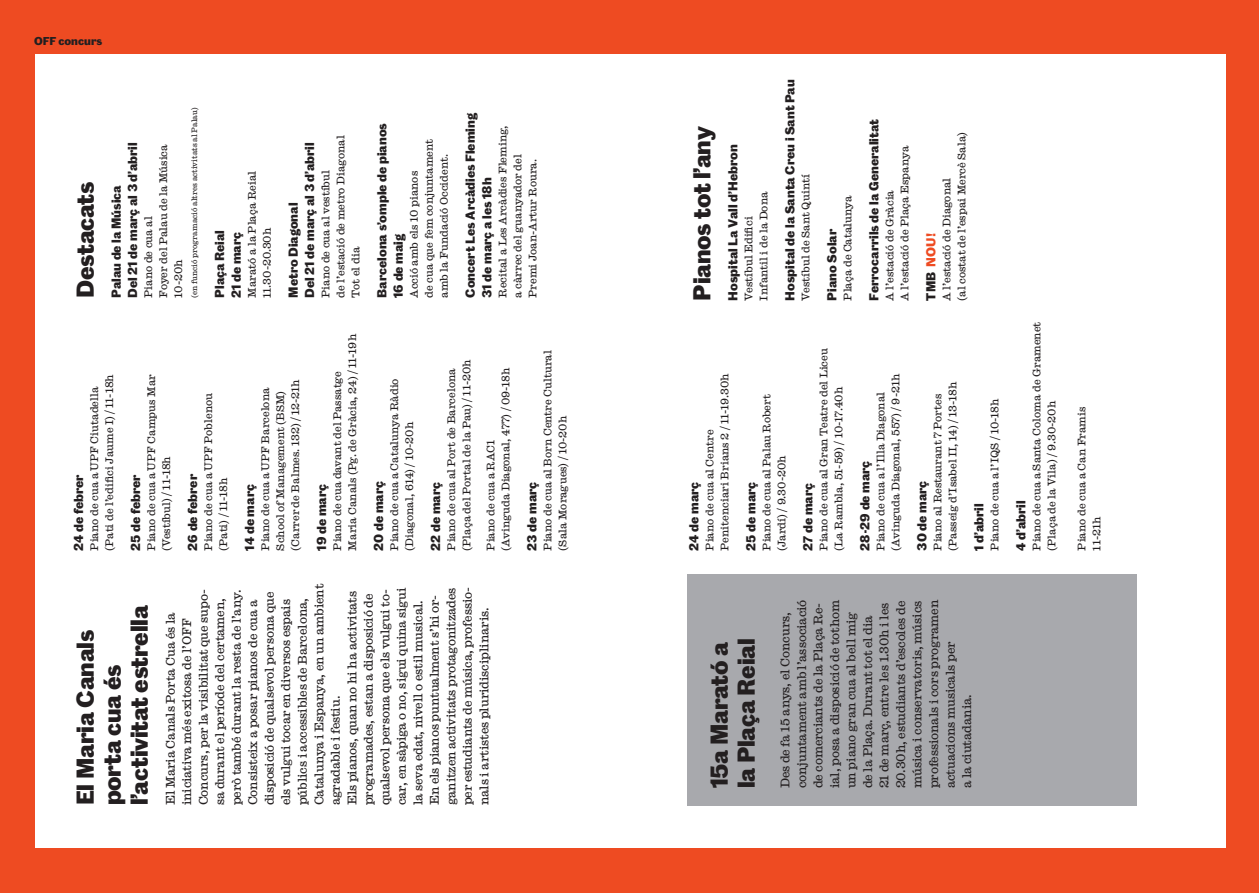
<style>
.page{position:relative;width:1259px;height:893px;background:#ee4b22}
.page>*{position:absolute;margin:0;border:0;box-sizing:border-box;transform-origin:0 0}
.t1{font:700 22.5px/27px "Caslon Doric";letter-spacing:-.01em;color:#231f20}
.t2{font:12px/16.5px "Caslon Ionic";letter-spacing:-.01em;color:#231f20}
.t3{font:700 12px/16.5px "Caslon Doric";color:#231f20}
.t4{font:700 12px "Caslon Doric";color:#ee4b22}
.t5{font:10.5px/15px "Caslon Ionic";color:#231f20}
.t6{font:700 10.5px "Caslon Doric";color:#231f20}
.t7{font:7.5px "Caslon Ionic";color:#231f20}
.s1{color:#231f20}
</style>
<div class="page">
<div style="left:35px;top:54px;width:1190px;height:794px;background:#fff"></div>
<div style="left:688px;top:574px;width:449px;height:231px;background:#a8a9ad"></div>
<p class="t6" style="left:34px;top:32px;width:70px">OFF concurs</p>
<h1 class="t1" style="left:70px;top:298px;width:118px;rotate:-90deg">Destacats</h1>
<p class="t3" style="left:107px;top:298px;width:157px;rotate:-90deg">Palau de la Música<br>Del 21 de març al 3 d’abril</p>
<p class="t5" style="left:140px;top:298px;width:155px;rotate:-90deg">Piano de cua al<br>Foyer del Palau de la Música<br>10-20h</p>
<p class="t7" style="left:189px;top:298px;width:192px;rotate:-90deg">(en funció programació altres activitats al Palau)</p>
<p class="t5" style="left:244px;top:298px;width:128px;rotate:-90deg">Marató a la Plaça Reial<br>11.30-20.30h</p>
<p class="t3" style="left:210px;top:298px;width:69px;rotate:-90deg">Plaça Reial<br>21 de març</p>
<p class="t3" style="left:284px;top:298px;width:157px;rotate:-90deg">Metro Diagonal<br>Del 21 de març al 3 d’abril</p>
<p class="t5" style="left:317px;top:298px;width:164px;rotate:-90deg">Piano de cua al vestíbul<br>de l’estació de metro Diagonal<br>Tot el dia</p>
<p class="t5" style="left:86px;top:550px;width:178px;rotate:-90deg">Piano de cua a UPF Ciutadella (Pati de l’edifici Jaume I) / 11-18h</p>
<p class="t3" style="left:69px;top:550px;width:78px;rotate:-90deg">24 de febrer</p>
<p class="t5" style="left:143px;top:550px;width:178px;rotate:-90deg">Piano de cua a UPF Campus Mar (Vestíbul) / 11-18h</p>
<p class="t3" style="left:126px;top:550px;width:78px;rotate:-90deg">25 de febrer</p>
<p class="t5" style="left:200px;top:550px;width:159px;rotate:-90deg">Piano de cua a UPF Poblenou (Pati) / 11-18h</p>
<p class="t3" style="left:183px;top:550px;width:78px;rotate:-90deg">26 de febrer</p>
<p class="t5" style="left:257px;top:550px;width:173px;rotate:-90deg">Piano de cua a UPF Barcelona<br>School of Management (BSM) (Carrer de Balmes. 132) / 12-21h</p>
<p class="t3" style="left:240px;top:550px;width:68px;rotate:-90deg">14 de març</p>
<p class="t5" style="left:329px;top:550px;width:218px;rotate:-90deg">Piano de cua davant del Passatge<br>Maria Canals (Pg. de Gràcia, 24) / 11-19h</p>
<p class="t3" style="left:312px;top:550px;width:68px;rotate:-90deg">19 de març</p>
<p class="t3" style="left:372px;top:298px;width:176px;rotate:-90deg">Barcelona s’omple de pianos<br>16 de maig</p>
<p class="t5" style="left:406px;top:298px;width:161px;rotate:-90deg">Acció amb els 10 pianos<br>de cua que fem conjuntament amb la Fundació Occident.</p>
<p class="t3" style="left:461px;top:298px;width:186px;rotate:-90deg">Concert Les Arcàdies Fleming<br>31 de març a les 18h</p>
<p class="t5" style="left:494px;top:298px;width:174px;rotate:-90deg">Recital a Les Arcàdies Fleming, a càrrec del guanyador del<br>Premi Joan-Artur Roura.</p>
<h1 class="t1" style="left:686px;top:300px;width:175px;rotate:-90deg">Pianos tot l’any</h1>
<p class="t3" style="left:723px;top:300px;width:157px;rotate:-90deg">Hospital La Vall d’Hebron</p>
<p class="t5" style="left:740px;top:300px;width:110px;rotate:-90deg">Vestíbul Edifici<br>Infantil i de la Dona</p>
<p class="t3" style="left:780px;top:300px;width:223px;rotate:-90deg">Hospital de la Santa Creu i Sant Pau</p>
<p class="t5" style="left:797px;top:300px;width:128px;rotate:-90deg">Vestíbul de Sant Quintí</p>
<p class="t5" style="left:839px;top:300px;width:107px;rotate:-90deg">Plaça de Catalunya</p>
<p class="t3" style="left:822px;top:300px;width:73px;rotate:-90deg">Piano Solar</p>
<p class="t3" style="left:864px;top:300px;width:182px;rotate:-90deg">Ferrocarrils de la Generalitat</p>
<p class="t5" style="left:881px;top:300px;width:156px;rotate:-90deg">A l’estació de Gràcia<br>A l’estació de Plaça Espanya</p>
<p class="t5" style="left:938px;top:300px;width:170px;rotate:-90deg">A l’estació de Diagonal<br>(al costat de l’espai Mercè Sala)</p>
<p class="t4" style="left:921px;top:300px;width:69px;rotate:-90deg"><span class="s1">TMB</span> NOU!</p>
<p class="t5" style="left:386px;top:550px;width:174px;rotate:-90deg">Piano de cua a Catalunya Ràdio (Diagonal, 614) / 10-20h</p>
<p class="t3" style="left:369px;top:550px;width:71px;rotate:-90deg">20 de març</p>
<p class="t5" style="left:443px;top:550px;width:192px;rotate:-90deg">Piano de cua al Port de Barcelona (Plaça del Portal de la Pau) / 11-20h</p>
<p class="t5" style="left:482px;top:550px;width:185px;rotate:-90deg">Piano de cua a RAC1<br>(Avinguda Diagonal, 477) / 09-18h</p>
<p class="t3" style="left:426px;top:550px;width:70px;rotate:-90deg">22 de març</p>
<p class="t5" style="left:539px;top:550px;width:202px;rotate:-90deg">Piano de cua al Born Centre Cultural (Sala Moragues) / 10-20h</p>
<p class="t3" style="left:522px;top:550px;width:70px;rotate:-90deg">23 de març</p>
<p class="t5" style="left:701px;top:550px;width:179px;rotate:-90deg">Piano de cua al Centre<br>Penitenciari Brians 2 / 11-19.30h</p>
<p class="t3" style="left:684px;top:550px;width:70px;rotate:-90deg">24 de març</p>
<p class="t5" style="left:758px;top:550px;width:158px;rotate:-90deg">Piano de cua al Palau Robert (Jardí) / 9.30-20h</p>
<p class="t3" style="left:741px;top:550px;width:70px;rotate:-90deg">25 de març</p>
<p class="t5" style="left:815px;top:550px;width:204px;rotate:-90deg">Piano de cua al Gran Teatre del Liceu (La Rambla, 51-59) / 10-17.40h</p>
<p class="t3" style="left:798px;top:550px;width:69px;rotate:-90deg">27 de març</p>
<p class="t5" style="left:872px;top:550px;width:178px;rotate:-90deg">Piano de cua a l’Illa Diagonal (Avinguda Diagonal, 557) / 9-21h</p>
<p class="t3" style="left:855px;top:550px;width:92px;rotate:-90deg">28-29 de març</p>
<p class="t5" style="left:929px;top:550px;width:170px;rotate:-90deg">Piano al Restaurant 7 Portes (Passeig d’Isabel II, 14) / 13-18h</p>
<p class="t3" style="left:912px;top:550px;width:71px;rotate:-90deg">30 de març</p>
<p class="t5" style="left:986px;top:550px;width:154px;rotate:-90deg">Piano de cua a l’IQS / 10-18h</p>
<p class="t3" style="left:969px;top:550px;width:48px;rotate:-90deg">1 d’abril</p>
<h1 class="t1" style="left:70px;top:805px;width:202px;rotate:-90deg">El Maria Canals porta cua és l’activitat estrella</h1>
<p class="t2" style="left:161px;top:805px;width:223px;rotate:-90deg">El Maria Canals Porta Cua és la iniciativa més exitosa de l’OFF Concurs, per la visibilitat que supo&shy;sa durant el període del certamen, però també durant la resta de l’any.<br>Consisteix a posar pianos de cua a disposició de qualsevol persona que els vulgui tocar en diversos espais públics i accessibles de Barcelona, Catalunya i Espanya, en un ambient agradable i festiu.<br>Els pianos, quan no hi ha activitats programades, estan a disposició de qualsevol persona que els vulgui to&shy;car, en sàpiga o no, sigui quina sigui la seva edat, nivell o estil musical.<br>En els pianos puntualment s’hi or&shy;ganitzen activitats protagonitzades per estudiants de música, professio&shy;nals i artistes pluridisciplinaris.</p>
<h1 class="t1" style="left:703px;top:788px;width:152px;rotate:-90deg">15a Marató a la Plaça Reial</h1>
<p class="t2" style="left:825px;top:788px;width:190px;rotate:-90deg">ial, posa a disposició de tothom un piano gran cua al bell mig de la Plaça. Durant tot el dia<br>21 de març, entre les 1.30h i les<br>20.30h, estudiants d’escoles de música i conservatoris, músics professionals i cors programen actuacions musicals per<br>a la ciutadania.</p>
<p class="t2" style="left:776px;top:788px;width:190px;rotate:-90deg">Des de fa 15 anys, el Concurs, conjuntament amb l’associació de comerciants de la Plaça Re-</p>
<p class="t5" style="left:1028px;top:550px;width:230px;rotate:-90deg">Piano de cua a Santa Coloma de Gramenet (Plaça de la Vila) / 9.30-20h</p>
<p class="t3" style="left:1011px;top:550px;width:51px;rotate:-90deg">4 d’abril</p>
<p class="t5" style="left:1073px;top:550px;width:145px;rotate:-90deg">Piano de cua a Can Framis<br>11-21h</p>
</div>
